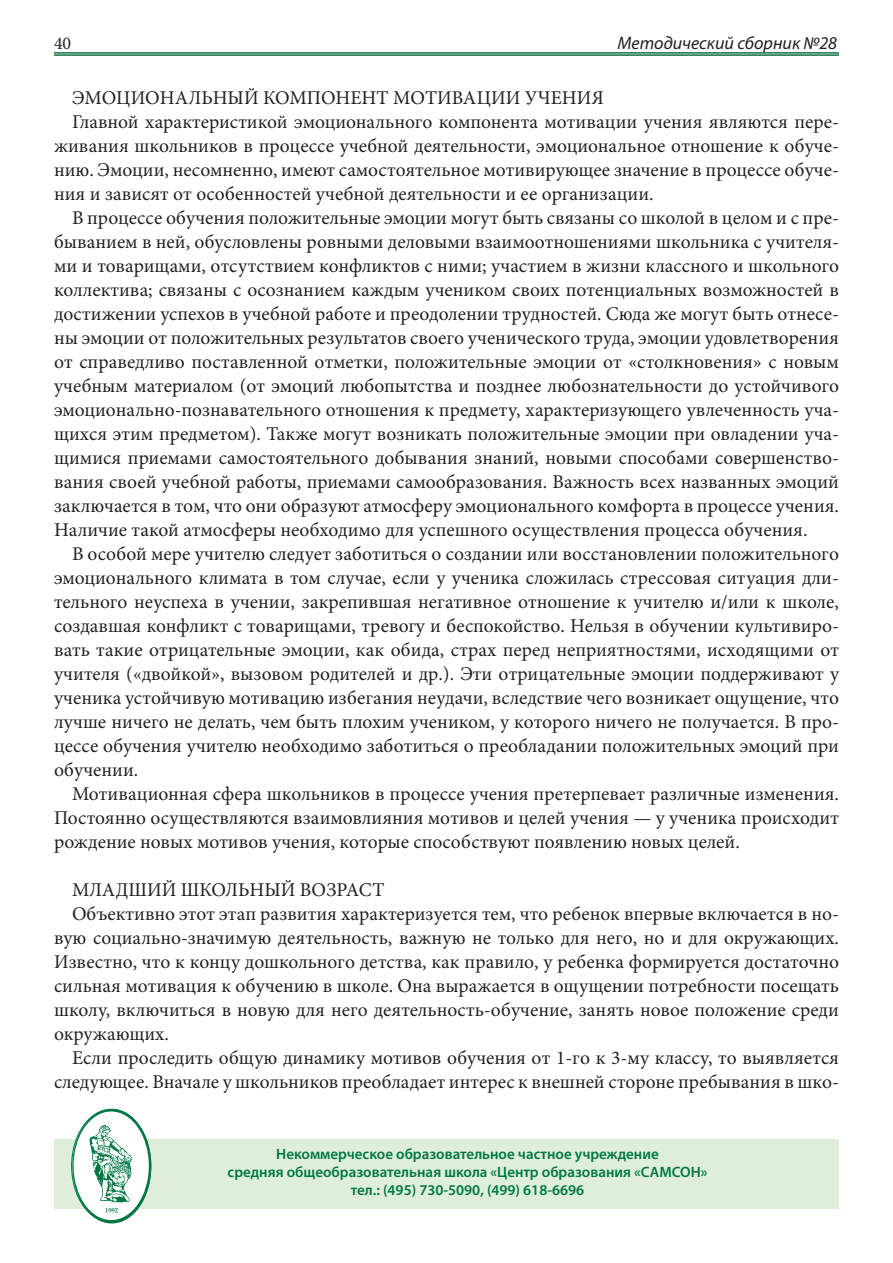
<style>
.page{position:relative;width:893px;height:1263px;background:#fff}
.page>*{position:absolute;margin:0;border:0;box-sizing:border-box;transform-origin:0 0}
.Paragraph_Style_1{font:19.5px/24px "Minion Pro";color:#231f20;text-align:justify}
.t1{font:italic 18px "Myriad Pro";color:#231f20}
.t2{font:18px "Minion Pro";color:#231f20}
.t3{font:600 15px/18px "Myriad Pro";color:#007843;text-align:center}
</style>
<div class="page">
<hr style="left:54px;top:52px;width:785px;height:1px;background:#063">
<hr style="left:54px;top:54px;width:785px;height:1px;background:#063">
<hr style="left:54px;top:55px;width:785px;height:1px;background:#063">
<div style="left:54px;top:1139px;width:785px;height:70px;background:#dfeed8"></div>
<svg style="left:71px;top:1109px;width:80px;height:114px"></svg>
<p class="t2" style="left:54px;top:31px;width:19px">40</p>
<p class="t1" style="left:618px;top:32px;width:221px">Методический сборник №28</p>
<p class="Paragraph_Style_1" style="left:72px;top:86px;width:533px">ЭМОЦИОНАЛЬНЫЙ КОМПОНЕНТ МОТИВАЦИИ УЧЕНИЯ</p>
<p class="Paragraph_Style_1" style="left:54px;top:110px;width:786px;text-indent:18px">Главной характеристикой эмоционального компонента мотивации учения являются пере&shy;живания школьников в процессе учебной деятельности, эмоциональное отношение к обуче&shy;нию. Эмоции, несомненно, имеют самостоятельное мотивирующее значение в процессе обуче&shy;ния и зависят от особенностей учебной деятельности и ее организации.</p>
<p class="Paragraph_Style_1" style="left:54px;top:206px;width:787px;text-indent:18px">В процессе обучения положительные эмоции могут быть связаны со школой в целом и с пре&shy;быванием в ней, обусловлены ровными деловыми взаимоотношениями школьника с учителя&shy;ми и товарищами, отсутствием конфликтов с ними; участием в жизни классного и школьного коллектива; связаны с осознанием каждым учеником своих потенциальных возможностей в достижении успехов в учебной работе и преодолении трудностей. Сюда же могут быть отнесе&shy;ны эмоции от положительных результатов своего ученического труда, эмоции удовлетворения от справедливо поставленной отметки, положительные эмоции от «столкновения» с новым учебным материалом (от эмоций любопытства и позднее любознательности до устойчивого эмоционально-познавательного отношения к предмету, характеризующего увлеченность уча&shy;щихся этим предметом). Также могут возникать положительные эмоции при овладении уча&shy;щимися приемами самостоятельного добывания знаний, новыми способами совершенство&shy;вания своей учебной работы, приемами самообразования. Важность всех названных эмоций заключается в том, что они образуют атмосферу эмоционального комфорта в процессе учения.<br>Наличие такой атмосферы необходимо для успешного осуществления процесса обучения.</p>
<p class="Paragraph_Style_1" style="left:54px;top:542px;width:786px;text-indent:18px">В особой мере учителю следует заботиться о создании или восстановлении положительного эмоционального климата в том случае, если у ученика сложилась стрессовая ситуация дли&shy;тельного неуспеха в учении, закрепившая негативное отношение к учителю и/или к школе, создавшая конфликт с товарищами, тревогу и беспокойство. Нельзя в обучении культивиро&shy;вать такие отрицательные эмоции, как обида, страх перед неприятностями, исходящими от учителя («двойкой», вызовом родителей и др.). Эти отрицательные эмоции поддерживают у ученика устойчивую мотивацию избегания неудачи, вследствие чего возникает ощущение, что лучше ничего не делать, чем быть плохим учеником, у которого ничего не получается. В про&shy;цессе обучения учителю необходимо заботиться о преобладании положительных эмоций при обучении.</p>
<p class="Paragraph_Style_1" style="left:54px;top:782px;width:786px;text-indent:18px">Мотивационная сфера школьников в процессе учения претерпевает различные изменения.<br>Постоянно осуществляются взаимовлияния мотивов и целей учения — у ученика происходит рождение новых мотивов учения, которые способствуют появлению новых целей.</p>
<p class="Paragraph_Style_1" style="left:72px;top:878px;width:314px">МЛАДШИЙ ШКОЛЬНЫЙ ВОЗРАСТ</p>
<p class="Paragraph_Style_1" style="left:54px;top:902px;width:786px;text-indent:18px">Объективно этот этап развития характеризуется тем, что ребенок впервые включается в но&shy;вую социально-значимую деятельность, важную не только для него, но и для окружающих.<br>Известно, что к концу дошкольного детства, как правило, у ребенка формируется достаточно сильная мотивация к обучению в школе. Она выражается в ощущении потребности посещать школу, включиться в новую для него деятельность-обучение, занять новое положение среди окружающих.</p>
<p class="Paragraph_Style_1" style="left:54px;top:1046px;width:786px;text-align:right">Если проследить общую динамику мотивов обучения от 1-го к 3-му классу, то выявляется следующее. Вначале у школьников преобладает интерес к внешней стороне пребывания в шко-</p>
<p class="t3" style="left:228px;top:1145px;width:481px">Некоммерческое образовательное частное учреждение<br>средняя общеобразовательная школа «Центр образования «САМСОН» тел.: (495) 730-5090, (499) 618-6696</p>
</div>
